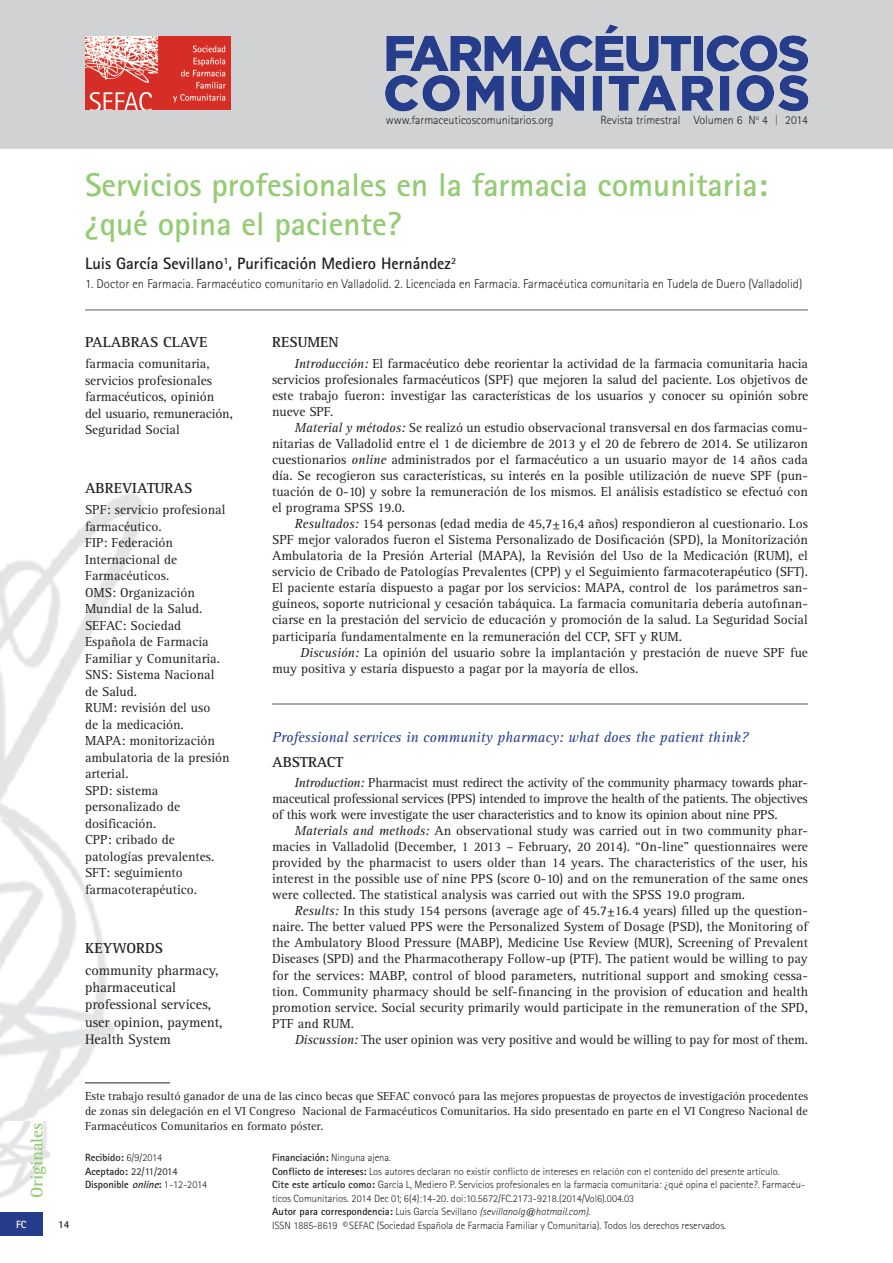
<style>
.page{position:relative;width:893px;height:1263px;background:#fff}
.page>*{position:absolute;margin:0;border:0;box-sizing:border-box;transform-origin:0 0}
.t1{font:700 33px/39px "Rotis Sans Serif";color:#94cc74}
.t2{font:700 17.25px "Rotis Serif";color:#94cc74}
.t3{font:700 16.5px "Rotis Sans Serif";color:#231f20}
.t4{font:italic 15px "Rotis Serif";color:#253d8b}
.t5{font:700 15px "Rotis Serif";color:#231f20}
.t6{font:14.25px/17.2px "Rotis Serif";color:#231f20}
.t7{font:13.5px/16px "Rotis Serif";color:#231f20;text-align:justify}
.t8{font:300 12.75px "Rotis Sans Serif";color:#231f20}
.t9{font:12px/15px "Rotis Serif";color:#231f20;text-align:justify}
.t10{font:300 12px "Rotis Sans Serif";color:#231f20}
.t11{font:300 10.5px/13.5px "Rotis Sans Serif";color:#231f20}
.t12{font:700 10.5px/13.5px "Rotis Sans Serif";color:#231f20}
.t13{font:700 10.5px "Rotis Sans Serif";color:#fff}
.s1{font-style:italic}
.s2{font-weight:700}
.s3{font-weight:300}
.s4{font-weight:400}
</style>
<div class="page">
<div style="left:0;top:1212px;width:43px;height:23px;background:#253d8b"></div>
<img style="left:0;top:1120px;width:51px;height:78px">
<img style="left:0;top:493px;width:157px;height:627px">
<hr style="left:85px;top:1082px;width:85px;height:1px;background:#231f20">
<hr style="left:85px;top:310px;width:723px;height:1px;background:#57585a">
<hr style="left:272px;top:704px;width:536px;height:1px;background:#57585a">
<div style="left:0;top:0;width:893px;height:149px;background:#d1d2d4"></div>
<img style="left:385px;top:24px;width:424px;height:88px">
<img style="left:85px;top:37px;width:146px;height:73px">
<p class="t10" style="left:386px;top:113px;width:169px">www.farmaceuticoscomunitarios.org</p>
<p class="t10" style="left:600px;top:113px;width:169px">Revista trimestral Volumen 6 N<sup>o</sup> 4</p>
<p class="t10" style="left:785px;top:113px;width:24px">2014</p>
<h1 class="t1" style="left:85px;top:165px;width:684px">Servicios profesionales en la farmacia comunitaria: ¿qué opina el paciente?</h1>
<p class="t3" style="left:85px;top:253px;width:373px">Luis García Sevillano<sup>1</sup>, Purificación Mediero Hernández<sup>2</sup></p>
<p class="t8" style="left:85px;top:277px;width:719px">1. Doctor en Farmacia. Farmacéutico comunitario en Valladolid. 2. Licenciada en Farmacia. Farmacéutica comunitaria en Tudela de Duero (Valladolid)</p>
<p class="t5" style="left:85px;top:333px;width:124px">PALABRAS CLAVE</p>
<p class="t7" style="left:85px;top:356px;width:149px;line-height:16.5px;text-align:left">farmacia comunitaria, servicios profesionales farmacéuticos, opinión del usuario, remuneración,<br>Seguridad Social</p>
<p class="t5" style="left:85px;top:480px;width:109px">ABREVIATURAS</p>
<p class="t7" style="left:85px;top:502px;width:146px;line-height:16.5px;text-align:left">SPF: servicio profesional farmacéutico.<br>FIP: Federación<br>Internacional de<br>Farmacéuticos.<br>OMS: Organización<br>Mundial de la Salud.<br>SEFAC: Sociedad<br>Española de Farmacia<br>Familiar y Comunitaria.<br>SNS: Sistema Nacional de Salud.<br>RUM: revisión del uso<br>de la medicación.<br>MAPA: monitorización ambulatoria de la presión arterial.<br>SPD: sistema personalizado de dosificación.<br>CPP: cribado de patologías prevalentes.<br>SFT: seguimiento farmacoterapéutico.</p>
<p class="t5" style="left:85px;top:939px;width:80px">KEYWORDS</p>
<p class="t6" style="left:85px;top:962px;width:139px">community pharmacy, pharmaceutical professional services, user opinion, payment,<br>Health System</p>
<p class="t5" style="left:272px;top:333px;width:68px">RESUMEN</p>
<p class="t7" style="left:272px;top:355px;width:537px;text-indent:23px"><span class="s1">Introducción:</span> El farmacéutico debe reorientar la actividad de la farmacia comunitaria hacia servicios profesionales farmacéuticos (SPF) que mejoren la salud del paciente. Los objetivos de este trabajo fueron: investigar las características de los usuarios y conocer su opinión sobre nueve SPF.</p>
<p class="t7" style="left:272px;top:420px;width:537px;text-indent:23px"><span class="s1">Material y métodos:</span> Se realizó un estudio observacional transversal en dos farmacias comu&shy;nitarias de Valladolid entre el 1 de diciembre de 2013 y el 20 de febrero de 2014. Se utilizaron cuestionarios <span class="s1">online</span> administrados por el farmacéutico a un usuario mayor de 14 años cada día. Se recogieron sus características, su interés en la posible utilización de nueve SPF (pun&shy;tuación de 0-10) y sobre la remuneración de los mismos. El análisis estadístico se efectuó con el programa SPSS 19.0.</p>
<p class="t7" style="left:272px;top:516px;width:537px;text-indent:23px"><span class="s1">Resultados:</span> 154 personas (edad media de 45,7±16,4 años) respondieron al cuestionario. Los SPF mejor valorados fueron el Sistema Personalizado de Dosificación (SPD), la Monitorización Ambulatoria de la Presión Arterial (MAPA), la Revisión del Uso de la Medicación (RUM), el servicio de Cribado de Patologías Prevalentes (CPP) y el Seguimiento farmacoterapéutico (SFT).<br>El paciente estaría dispuesto a pagar por los servicios: MAPA, control de los parámetros san&shy;guíneos, soporte nutricional y cesación tabáquica. La farmacia comunitaria debería autofinan&shy;ciarse en la prestación del servicio de educación y promoción de la salud. La Seguridad Social participaría fundamentalmente en la remuneración del CCP, SFT y RUM.</p>
<p class="t7" style="left:272px;top:644px;width:537px;text-indent:28px"><span class="s1">Discusión:</span> La opinión del usuario sobre la implantación y prestación de nueve SPF fue muy positiva y estaría dispuesto a pagar por la mayoría de ellos.</p>
<p class="t4" style="left:272px;top:728px;width:478px">Professional services in community pharmacy: what does the patient think?</p>
<p class="t5" style="left:272px;top:753px;width:73px">ABSTRACT</p>
<p class="t7" style="left:272px;top:775px;width:537px;text-indent:23px"><span class="s1">Introduction:</span> Pharmacist must redirect the activity of the community pharmacy towards phar&shy;maceutical professional services (PPS) intended to improve the health of the patients. The objectives of this work were investigate the user characteristics and to know its opinion about nine PPS.</p>
<p class="t7" style="left:272px;top:823px;width:537px;text-indent:23px"><span class="s1">Materials and methods:</span> An observational study was carried out in two community phar&shy;macies in Valladolid (December, 1 2013 – February, 20 2014). “On-line” questionnaires were provided by the pharmacist to users older than 14 years. The characteristics of the user, his interest in the possible use of nine PPS (score 0-10) and on the remuneration of the same ones were collected. The statistical analysis was carried out with the SPSS 19.0 program.</p>
<p class="t7" style="left:272px;top:903px;width:537px;text-indent:22px"><span class="s1">Results:</span> In this study 154 persons (average age of 45.7±16.4 years) filled up the question&shy;naire. The better valued PPS were the Personalized System of Dosage (PSD), the Monitoring of the Ambulatory Blood Pressure (MABP), Medicine Use Review (MUR), Screening of Prevalent Diseases (SPD) and the Pharmacotherapy Follow-up (PTF). The patient would be willing to pay for the services: MABP, control of blood parameters, nutritional support and smoking cessa&shy;tion. Community pharmacy should be self-financing in the provision of education and health promotion service. Social security primarily would participate in the remuneration of the SPD, PTF and RUM.</p>
<p class="t7" style="left:295px;top:1032px;width:515px"><span class="s1">Discussion:</span> The user opinion was very positive and would be willing to pay for most of them.</p>
<p class="t2" style="left:27px;top:1198px;width:77px;rotate:-90deg">Originales</p>
<p class="t13" style="left:16px;top:1217px;width:12px">FC</p>
<p class="t12" style="left:58px;top:1217px;width:13px">14</p>
<p class="t9" style="left:85px;top:1089px;width:724px">Este trabajo resultó ganador de una de las cinco becas que SEFAC convocó para las mejores propuestas de proyectos de investigación procedentes de zonas sin delegación en el VI Congreso Nacional de Farmacéuticos Comunitarios. Ha sido presentado en parte en el VI Congreso Nacional de Farmacéuticos Comunitarios en formato póster.</p>
<p class="t11" style="left:272px;top:1151px;width:534px"><span class="s2">Financiación:</span> Ninguna ajena.<br><span class="s2">Conflicto de intereses:</span> Los autores declaran no existir conflicto de intereses en relación con el contenido del presente artículo.<br><span class="s2">Cite este artículo como:</span> García L, Mediero P. Servicios profesionales en la farmacia comunitaria: ¿qué opina el paciente?. Farmacéu&shy;ticos Comunitarios. 2014 Dec 01; 6(4):14-20. doi:10.5672/FC.2173-9218.(2014/Vol6).004.03<br><span class="s2">Autor para correspondencia:</span> Luis García Sevillano <span class="s1">(sevillanolg@hotmail.com).<br></span>ISSN 1885-8619 © SEFAC (Sociedad Española de Farmacia Familiar y Comunitaria). Todos los derechos reservados.</p>
<p class="t12" style="left:85px;top:1151px;width:124px">Recibido: <span class="s3">6/9/2014<br></span>Aceptado: <span class="s4">22/11/2014<br></span>Disponible <span class="s1">online</span>: <span class="s3">1-12-2014</span></p>
</div>
